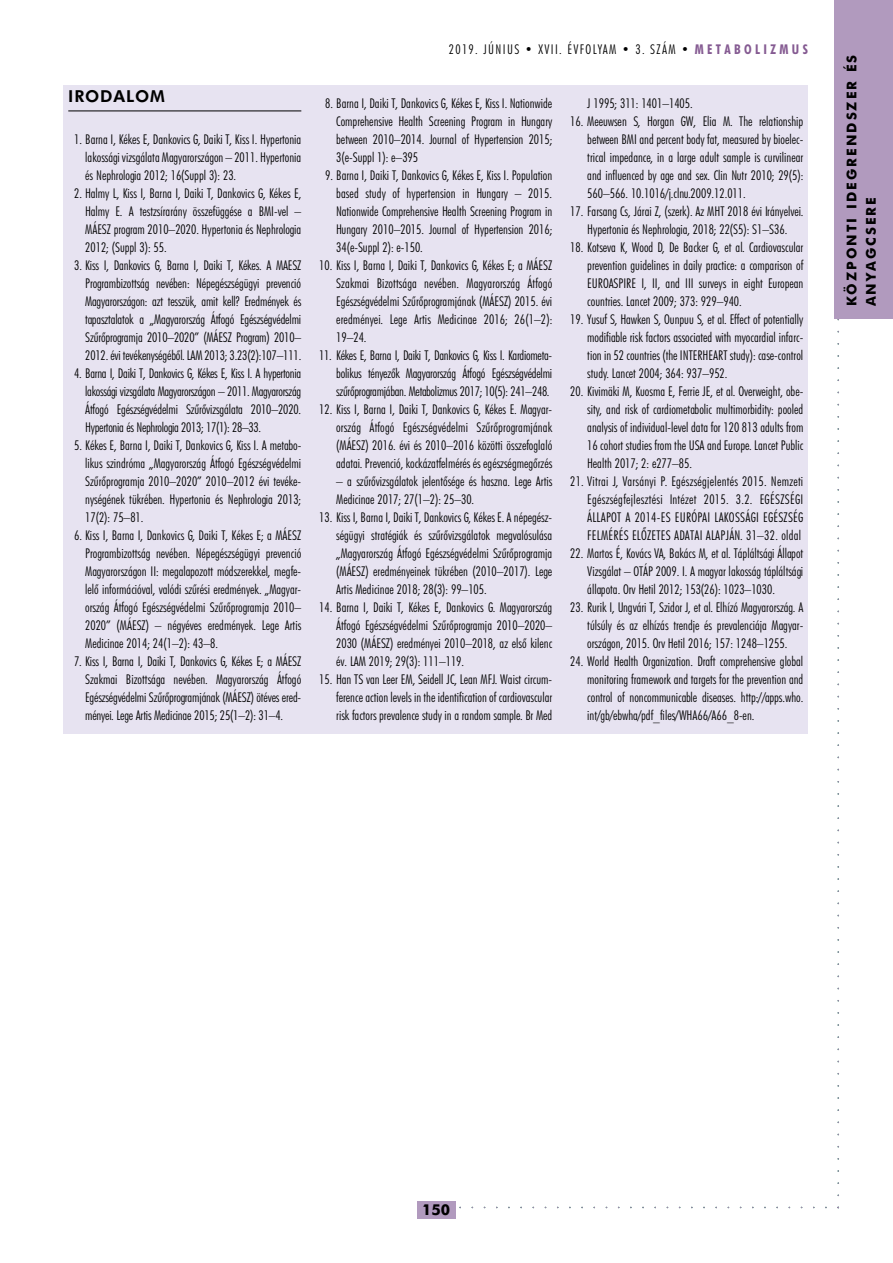
<style>
.page{position:relative;width:893px;height:1263px;background:#fff}
.page>*{position:absolute;margin:0;border:0;box-sizing:border-box;transform-origin:0 0}
.t1{font:16.5px "Futura Hv PFL";letter-spacing:.05em;color:#000}
.t2{font:700 15px "Futura Md PFL";color:#000}
.t3{font:13.5px/18px "Futura Lt Cn PFL";color:#000;text-align:justify}
.t4{font:13.5px "Futura Lt Cn PFL";letter-spacing:.1em;color:#000}
.t5{font:700 13.5px/19.4px "Futura Md PFL";letter-spacing:.15em;color:#000}
.s1{font-style:inherit}
.s2{font-family:"Futura Cn PFL";font-weight:700;color:#855b92}
</style>
<div class="page">
<div style="left:834px;top:0;width:59px;height:318px;background:#b19abe"></div>
<div style="left:417px;top:1202px;width:38px;height:17px;background:#b19abe"></div>
<div style="left:64px;top:85px;width:744px;height:648px;background:#e7e3f1"></div>
<hr style="left:68px;top:111px;width:233px;height:1px;background:#000">
<p class="t1" style="left:68px;top:86px;width:98px">IRODALOM</p>
<p class="t3" style="left:85px;top:130px;width:218px;text-indent:-11px">1. Barna I, Kékes E, Dankovics G, Daiki T, Kiss I. Hypertonia lakossági vizsgálata Magyarországon – 2011. Hypertonia és Nephrologia 2012; 16(Suppl 3): 23.</p>
<p class="t3" style="left:85px;top:184px;width:218px;text-indent:-11px">2. Halmy L, Kiss I, Barna I, Daiki T, Dankovics G, Kékes E, Halmy E. A testzsírarány összefüggése a BMI-vel – MÁESZ program 2010–2020. Hypertonia és Nephrologia 2012; (Suppl 3): 55.</p>
<p class="t3" style="left:85px;top:256px;width:218px;text-indent:-11px">3. Kiss I, Dankovics G, Barna I, Daiki T, Kékes. A MAESZ Programbizottság nevében: Népegészségügyi prevenció Magyarországon: azt tesszük, amit kell? Eredmények és tapasztalatok a „Magyarország Átfogó Egészségvédelmi Szűrőprogramja 2010–2020” (MÁESZ Program) 2010– 2012. évi tevékenységéből. LAM 2013; 3.23(2):107–111.</p>
<p class="t3" style="left:85px;top:364px;width:218px;text-indent:-11px">4. Barna I, Daiki T, Dankovics G, Kékes E, Kiss I. A hypertonia lakossági vizsgálata Magyarországon – 2011. Magyarország Átfogó Egészségvédelmi Szűrővizsgálata 2010–2020.<br>Hypertonia és Nephrologia 2013; 17(1): 28–33.</p>
<p class="t3" style="left:85px;top:436px;width:218px;text-indent:-11px">5. Kékes E, Barna I, Daiki T, Dankovics G, Kiss I. A metabo&shy;likus szindróma „Magyarország Átfogó Egészségvédelmi Szűrőprogramja 2010–2020” 2010–2012 évi tevéke&shy;nységének tükrében. Hypertonia és Nephrologia 2013; 17(2): 75–81.</p>
<p class="t3" style="left:85px;top:526px;width:218px;text-indent:-11px">6. Kiss I, Barna I, Dankovics G, Daiki T, Kékes E; a MÁESZ Programbizottság nevében. Népegészségügyi prevenció Magyarországon II: megalapozott módszerekkel, megfe&shy;lelő információval, valódi szűrési eredmények. „Magyar&shy;ország Átfogó Egészségvédelmi Szűrőprogramja 2010– 2020” (MÁESZ) – négyéves eredmények. Lege Artis Medicinae 2014; 24(1–2): 43–8.</p>
<p class="t3" style="left:85px;top:652px;width:218px;text-indent:-11px">7. Kiss I, Barna I, Daiki T, Dankovics G, Kékes E; a MÁESZ Szakmai Bizottsága nevében. Magyarország Átfogó Egészségvédelmi Szűrőprogramjának (MÁESZ) ötéves ered&shy;ményei. Lege Artis Medicinae 2015; 25(1–2): 31–4.</p>
<p class="t4" style="left:449px;top:41px;width:361px">2019. <span class="s1">JÚNIUS</span> • XVII. ÉVFOLYAM • 3. SZÁM • <span class="s2">M E T A B O L I Z M U S</span></p>
<p class="t3" style="left:336px;top:94px;width:218px;text-indent:-11px">8. Barna I, Daiki T, Dankovics G, Kékes E, Kiss I. Nationwide Comprehensive Health Screening Program in Hungary between 2010–2014. Journal of Hypertension 2015; 3(e-Suppl 1): e–395</p>
<p class="t3" style="left:336px;top:166px;width:218px;text-indent:-11px">9. Barna I, Daiki T, Dankovics G, Kékes E, Kiss I. Population based study of hypertension in Hungary – 2015.<br>Nationwide Comprehensive Health Screening Program in Hungary 2010–2015. Journal of Hypertension 2016; 34(e-Suppl 2): e-150.</p>
<p class="t3" style="left:336px;top:256px;width:218px;text-indent:-17px">10. Kiss I, Barna I, Daiki T, Dankovics G, Kékes E; a MÁESZ Szakmai Bizottsága nevében. Magyarország Átfogó Egészségvédelmi Szűrőprogramjának (MÁESZ) 2015. évi eredményei. Lege Artis Medicinae 2016; 26(1–2):<br>19–24.</p>
<p class="t3" style="left:336px;top:346px;width:218px;text-indent:-17px">11. Kékes E, Barna I, Daiki T, Dankovics G, Kiss I. Kardiometa&shy;bolikus tényezők Magyarország Átfogó Egészségvédelmi szűrőprogramjában. Metabolizmus 2017; 10(5): 241–248.</p>
<p class="t3" style="left:336px;top:400px;width:218px;text-indent:-17px">12. Kiss I, Barna I, Daiki T, Dankovics G, Kékes E. Magyar&shy;ország Átfogó Egészségvédelmi Szűrőprogramjának (MÁESZ) 2016. évi és 2010–2016 közötti összefoglaló adatai. Prevenció, kockázatfelmérés és egészségmegőrzés</p>
<p class="t3" style="left:336px;top:472px;width:218px">– a szűrővizsgálatok jelentősége és haszna. Lege Artis<br>Medicinae 2017; 27(1–2): 25–30.</p>
<p class="t3" style="left:336px;top:508px;width:218px;text-indent:-17px">13. Kiss I, Barna I, Daiki T, Dankovics G, Kékes E. A népegész&shy;ségügyi stratégiák és szűrővizsgálatok megvalósulása „Magyarország Átfogó Egészségvédelmi Szűrőprogramja (MÁESZ) eredményeinek tükrében (2010–2017). Lege Artis Medicinae 2018; 28(3): 99–105.</p>
<p class="t3" style="left:336px;top:598px;width:218px;text-indent:-17px">14. Barna I, Daiki T, Kékes E, Dankovics G. Magyarország Átfogó Egészségvédelmi Szűrőprogramja 2010–2020– 2030 (MÁESZ) eredményei 2010–2018, az első kilenc év. LAM 2019; 29(3): 111–119.</p>
<p class="t3" style="left:336px;top:670px;width:218px;text-indent:-17px">15. Han TS van Leer EM, Seidell JC, Lean MFJ. Waist circum&shy;ference action levels in the identification of cardiovascular risk factors prevalence study in a random sample. Br Med</p>
<p class="t3" style="left:587px;top:94px;width:107px">J 1995; 311: 1401–1405.</p>
<p class="t3" style="left:587px;top:112px;width:218px;text-indent:-17px">16. Meeuwsen S, Horgan GW, Elia M. The relationship between BMI and percent body fat, measured by bioelec&shy;trical impedance, in a large adult sample is curvilinear and influenced by age and sex. Clin Nutr 2010; 29(5):<br>560–566. 10.1016/j.clnu.2009.12.011.</p>
<p class="t3" style="left:570px;top:202px;width:235px;text-align:center">17. Farsang Cs, Járai Z, (szerk). Az MHT 2018 évi Irányelvei.<br>Hypertonia és Nephrologia, 2018; 22(S5): S1–S36.</p>
<p class="t3" style="left:587px;top:238px;width:218px;text-indent:-17px">18. Kotseva K, Wood D, De Backer G, et al. Cardiovascular prevention guidelines in daily practice: a comparison of EUROASPIRE I, II, and III surveys in eight European countries. Lancet 2009; 373: 929–940.</p>
<p class="t3" style="left:587px;top:310px;width:218px;text-indent:-17px">19. Yusuf S, Hawken S, Ounpuu S, et al. Effect of potentially modifiable risk factors associated with myocardial infarc&shy;tion in 52 countries (the INTERHEART study): case-control study. Lancet 2004; 364: 937–952.</p>
<p class="t3" style="left:587px;top:382px;width:218px;text-indent:-17px">20. Kivimäki M, Kuosma E, Ferrie JE, et al. Overweight, obe&shy;sity, and risk of cardiometabolic multimorbidity: pooled analysis of individual-level data for 120 813 adults from 16 cohort studies from the USA and Europe. Lancet Public Health 2017; 2: e277–85.</p>
<p class="t3" style="left:587px;top:472px;width:218px;text-indent:-17px">21. Vitrai J, Varsányi P. Egészségjelentés 2015. Nemzeti Egészségfejlesztési Intézet 2015. 3.2. EGÉSZSÉGI ÁLLAPOT A 2014-ES EURÓPAI LAKOSSÁGI EGÉSZSÉG FELMÉRÉS ELŐZETES ADATAI ALAPJÁN. 31–32. oldal</p>
<p class="t3" style="left:587px;top:544px;width:218px;text-indent:-17px">22. Martos É, Kovács VA, Bakács M, et al. Tápláltsági Állapot Vizsgálat – OTÁP 2009. I. A magyar lakosság tápláltsági állapota. Orv Hetil 2012; 153(26): 1023–1030.</p>
<p class="t3" style="left:587px;top:598px;width:218px;text-indent:-17px">23. Rurik I, Ungvári T, Szidor J, et al. Elhízó Magyarország. A túlsúly és az elhízás trendje és prevalenciája Magyar&shy;országon, 2015. Orv Hetil 2016; 157: 1248–1255.</p>
<p class="t3" style="left:587px;top:652px;width:218px;text-indent:-17px">24. World Health Organization. Draft comprehensive global monitoring framework and targets for the prevention and control of noncommunicable diseases. http://apps.who. int/gb/ebwha/pdf_files/WHA66/A66_8-en.</p>
<p class="t5" style="left:842px;top:306px;width:253px;rotate:-90deg">KÖZPONTI IDEGRENDSZER ÉS<br>ANYAGCSERE</p>
<p class="t2" style="left:422px;top:1201px;width:30px">150</p>
</div>
